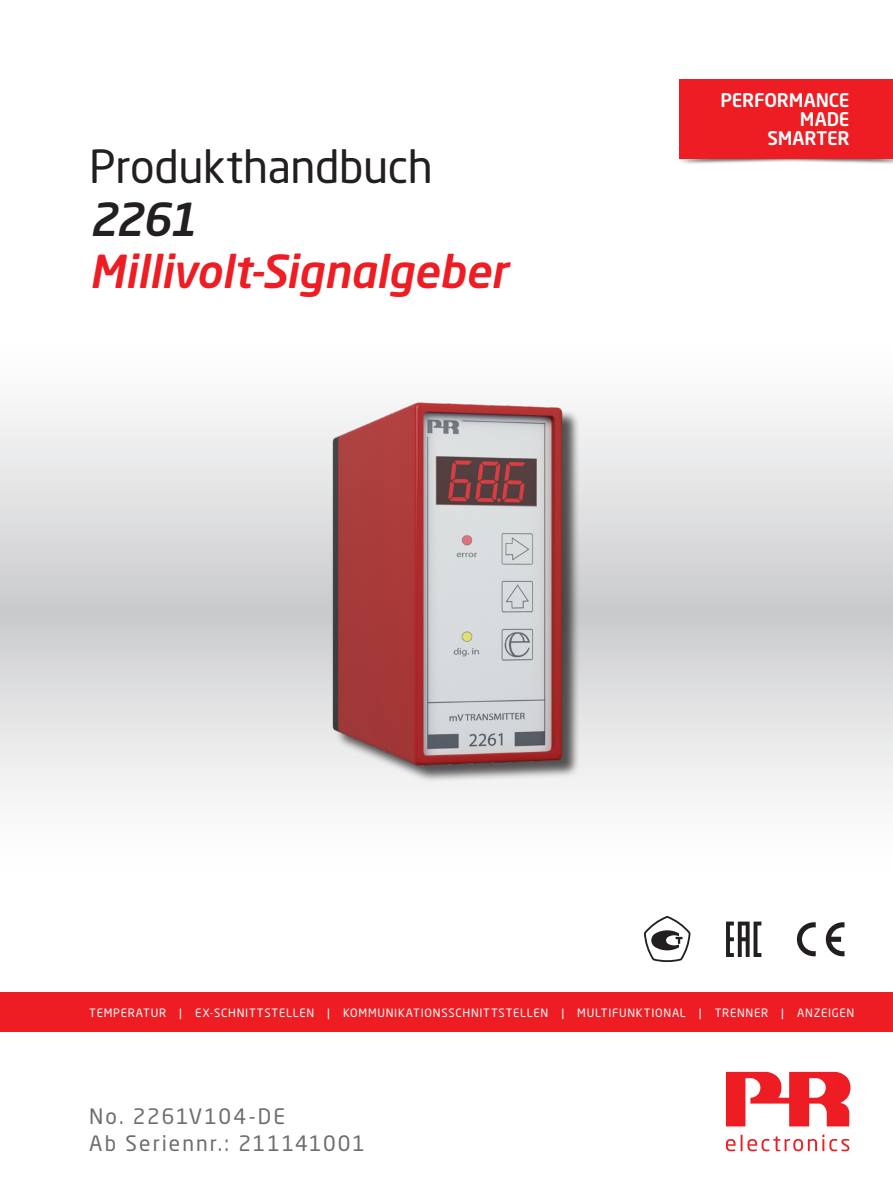
<style>
.page{position:relative;width:893px;height:1191px;background:#fff}
.page>*{position:absolute;margin:0;border:0;box-sizing:border-box;transform-origin:0 0}
.t1{font:italic 500 45px "Neo Sans Pro";letter-spacing:-.005em;color:#ee1d23}
.t2{font:45px "Neo Sans Pro";letter-spacing:-.01em;color:#231f20}
.t3{font:italic 500 45px "Neo Sans Pro";color:#231f20}
.t4{font:21px/27px "Neo Sans Pro";letter-spacing:.09em;color:#6c6d70}
.t5{font:500 18.6px/19px "Neo Sans Std";letter-spacing:-.01em;color:#fff;text-align:right}
.t6{font:11.4px "Neo Sans Pro";letter-spacing:.065em;color:#fff}
</style>
<div class="page">
<svg style="left:0;top:408px;width:893px;height:387px"></svg>
<div style="left:0;top:992px;width:893px;height:40px;background:#ee1d23"></div>
<svg style="left:726px;top:1134px;width:123px;height:17px"></svg>
<svg style="left:726px;top:1071px;width:124px;height:55px"></svg>
<img style="left:679px;top:153px;width:214px;height:11px">
<div style="left:680px;top:79px;width:213px;height:80px;background:#ee1d23"></div>
<img style="left:213px;top:402px;width:467px;height:392px">
<svg style="left:826px;top:922px;width:18px;height:34px"></svg>
<svg style="left:797px;top:922px;width:19px;height:34px"></svg>
<svg style="left:726px;top:921px;width:35px;height:36px"></svg>
<svg style="left:644px;top:915px;width:46px;height:47px"></svg>
<h1 class="t2" style="left:89px;top:139px;width:345px">Produkthandbuch</h1>
<h1 class="t3" style="left:89px;top:191px;width:108px">2261</h1>
<h1 class="t1" style="left:89px;top:243px;width:420px">Millivolt-Signalgeber</h1>
<h3 class="t5" style="left:720px;top:90px;width:131px">PERFORMANCE<br>MADE<br>SMARTER</h3>
<p class="t6" style="left:89px;top:1005px;width:766px">TEMPERATUR | EX-SCHNITTSTELLEN | KOMMUNIKATIONSSCHNITTSTELLEN | MULTIFUNKTIONAL | TRENNER | ANZEIGEN</p>
<h2 class="t4" style="left:89px;top:1102px;width:277px">No. 2261V104-DE<br>Ab Seriennr.: 211141001</h2>
</div>
